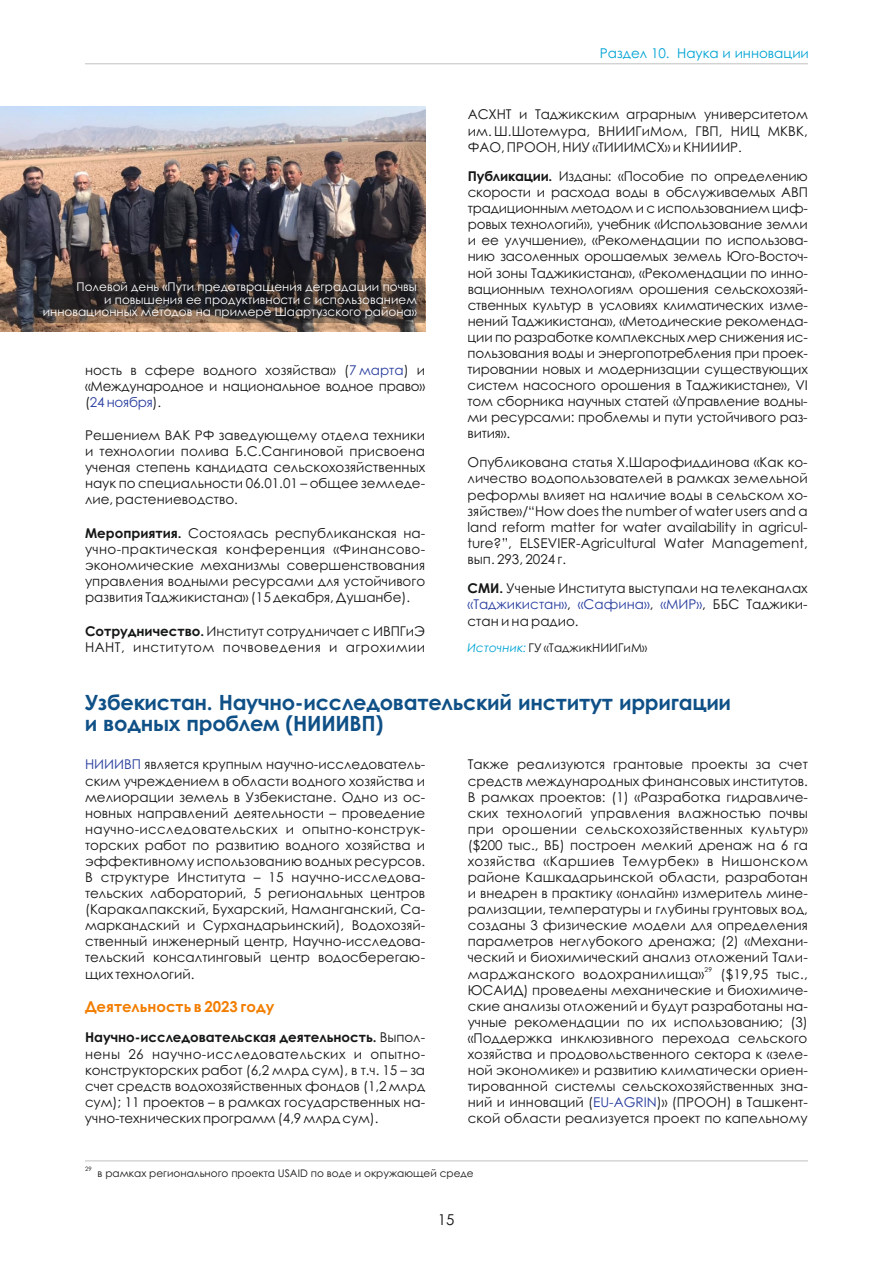
<style>
.page{position:relative;width:893px;height:1263px;background:#fff}
.page>*{position:absolute;margin:0;border:0;box-sizing:border-box;transform-origin:0 0}
.t1{font:700 21px/20.4px "Century Gothic";letter-spacing:-.015em;color:#0f5087}
.t2{font:700 15px "Century Gothic";color:#f27e00}
.t3{font:15px "Century Gothic";color:#151616}
.t4{font:13.5px/16px "Century Gothic";color:#151616;text-align:justify}
.t5{font:13.5px/16px "Century Gothic";letter-spacing:.035em;color:#151616}
.t6{font:13.5px "Century Gothic";color:#00a3d4}
.t7{font:12px/12.9px "Century Gothic";color:#fff;text-align:right}
.t8{font:12px "Century Gothic";color:#151616}
.t9{font:10.5px "Century Gothic";color:#151616}
.t10{font:6.75px "Century Gothic";color:#151616}
.t11{font:6px "Century Gothic";color:#151616}
.s1{color:#283d9e}
.s2{font-weight:700}
.s3{color:#273e9f}
.s4{font-style:italic;color:#00a3d4}
</style>
<div class="page">
<hr style="left:85px;top:63px;width:723px;height:1px;background:#c5c5c5">
<img style="left:0;top:106px;width:425px;height:226px">
<div style="left:33px;top:278px;width:392px;height:44px;background:#151616;opacity:.3"></div>
<hr style="left:85px;top:1160px;width:723px;height:1px;background:#c5c5c5">
<p class="t7" style="left:43px;top:281px;width:376px">Полевой день «Пути предотвращения деградации почвы<br>и повышения ее продуктивности с использованием инновационных методов на примере Шаартузского района»</p>
<p class="t4" style="left:85px;top:363px;width:342px">ность в сфере водного хозяйства» (<span class="s1">7 марта</span>) и «Международное и национальное водное право» (<span class="s1">24 ноября</span>).</p>
<p class="t4" style="left:85px;top:428px;width:342px">Решением ВАК РФ заведующему отдела техники и технологии полива Б.С.Сангиновой присвоена ученая степень кандидата сельскохозяйственных наук по специальности 06.01.01 – общее земледе&shy;лие, растениеводство.</p>
<p class="t4" style="left:85px;top:526px;width:342px"><span class="s2">Мероприятия.</span> Состоялась республиканская на&shy;учно-практическая конференция «Финансово&shy;экономические механизмы совершенствования управления водными ресурсами для устойчивого развития Таджикистана» (15 декабря, Душанбе).</p>
<p class="t5" style="left:85px;top:624px;width:342px"><span class="s2">Сотрудничество.</span> Институт сотрудничает с ИВПГиЭ<br>НАНТ, институтом почвоведения и агрохимии</p>
<p class="t6" style="left:600px;top:48px;width:211px">Раздел 10. Наука и инновации</p>
<p class="t4" style="left:468px;top:108px;width:342px">АСХНТ и Таджикским аграрным университетом им. Ш.Шотемура, ВНИИГиМом, ГВП, НИЦ МКВК, ФАО, ПРООН, НИУ «ТИИИМСХ» и КНИИИР.</p>
<p class="t4" style="left:468px;top:169px;width:342px"><span class="s2">Публикации.</span> Изданы: «Пособие по определению скорости и расхода воды в обслуживаемых АВП традиционным методом и с использованием циф&shy;ровых технологий», учебник «Использование земли и ее улучшение», «Рекомендации по использова&shy;нию засоленных орошаемых земель Юго-Восточ&shy;ной зоны Таджикистана», «Рекомендации по инно&shy;вационным технологиям орошения сельскохозяй&shy;ственных культур в условиях климатических изме&shy;нений Таджикистана», «Методические рекоменда&shy;ции по разработке комплексных мер снижения ис&shy;пользования воды и энергопотребления при проек&shy;тировании новых и модернизации существующих систем насосного орошения в Таджикистане», VI том сборника научных статей «Управление водны&shy;ми ресурсами: проблемы и пути устойчивого раз&shy;вития».</p>
<p class="t4" style="left:468px;top:456px;width:342px">Опубликована статья Х.Шарофиддинова «Как ко&shy;личество водопользователей в рамках земельной реформы влияет на наличие воды в сельском хо&shy;зяйстве»/“How does the number of water users and a land reform matter for water availability in agricul&shy;ture?”, ELSEVIER-Agricultural Water Management, вып. 293, 2024 г.</p>
<p class="t4" style="left:468px;top:582px;width:342px"><span class="s2">СМИ.</span> Ученые Института выступали на телеканалах <span class="s1">«Таджикистан»</span>, <span class="s1">«Сафина»</span>, <span class="s3">«МИР»</span>, ББС Таджики&shy;стан и на радио.</p>
<p class="t8" style="left:468px;top:643px;width:181px"><span class="s4">Источник:</span> ГУ «ТаджикНИИГиМ»</p>
<h1 class="t1" style="left:85px;top:694px;width:648px">Узбекистан. Научно-исследовательский институт ирригации и водных проблем (НИИИВП)</h1>
<p class="t4" style="left:85px;top:758px;width:342px"><span class="s1">НИИИВП</span> является крупным научно-исследователь&shy;ским учреждением в области водного хозяйства и мелиорации земель в Узбекистане. Одно из ос&shy;новных направлений деятельности – проведение научно-исследовательских и опытно-конструк&shy;торских работ по развитию водного хозяйства и эффективному использованию водных ресурсов.<br>В структуре Института – 15 научно-исследова&shy;тельских лабораторий, 5 региональных центров (Каракалпакский, Бухарский, Наманганский, Са&shy;маркандский и Сурхандарьинский), Водохозяй&shy;ственный инженерный центр, Научно-исследова&shy;тельский консалтинговый центр водосберегаю&shy;щих технологий.</p>
<p class="t2" style="left:85px;top:1000px;width:191px">Деятельность в 2023 году</p>
<p class="t4" style="left:85px;top:1031px;width:342px"><span class="s2">Научно-исследовательская деятельность.</span> Выпол&shy;нены 26 научно-исследовательских и опытно&shy;конструкторских работ (6,2 млрд сум), в т.ч. 15 – за счет средств водохозяйственных фондов (1,2 млрд сум); 11 проектов – в рамках государственных на&shy;учно-технических программ (4,9 млрд сум).</p>
<p class="t4" style="left:468px;top:758px;width:342px">Также реализуются грантовые проекты за счет средств международных финансовых институтов.<br>В рамках проектов: (1) «Разработка гидравличе&shy;ских технологий управления влажностью почвы при орошении сельскохозяйственных культур» ($200 тыс., ВБ) построен мелкий дренаж на 6 га хозяйства «Каршиев Темурбек» в Нишонском районе Кашкадарьинской области, разработан и внедрен в практику «онлайн» измеритель мине&shy;рализации, температуры и глубины грунтовых вод, созданы 3 физические модели для определения параметров неглубокого дренажа; (2) «Механи&shy;ческий и биохимический анализ отложений Тали-</p>
<p class="t10" style="left:705px;top:967px;width:9px">29</p>
<p class="t4" style="left:468px;top:967px;width:342px">марджанского водохранилища» ($19,95 тыс., ЮСАИД) проведены механические и биохимиче&shy;ские анализы отложений и будут разработаны на&shy;учные рекомендации по их использованию; (3) «Поддержка инклюзивного перехода сельского хозяйства и продовольственного сектора к «зеле&shy;ной экономике» и развитию климатически ориен&shy;тированной системы сельскохозяйственных зна&shy;ний и инноваций (<span class="s1">EU-AGRIN</span>)» (ПРООН) в Ташкент&shy;ской области реализуется проект по капельному</p>
<p class="t11" style="left:85px;top:1167px;width:8px">29</p>
<p class="t9" style="left:98px;top:1169px;width:378px">в рамках регионального проекта USAID по воде и окружающей среде</p>
<p class="t3" style="left:438px;top:1213px;width:18px">15</p>
</div>
